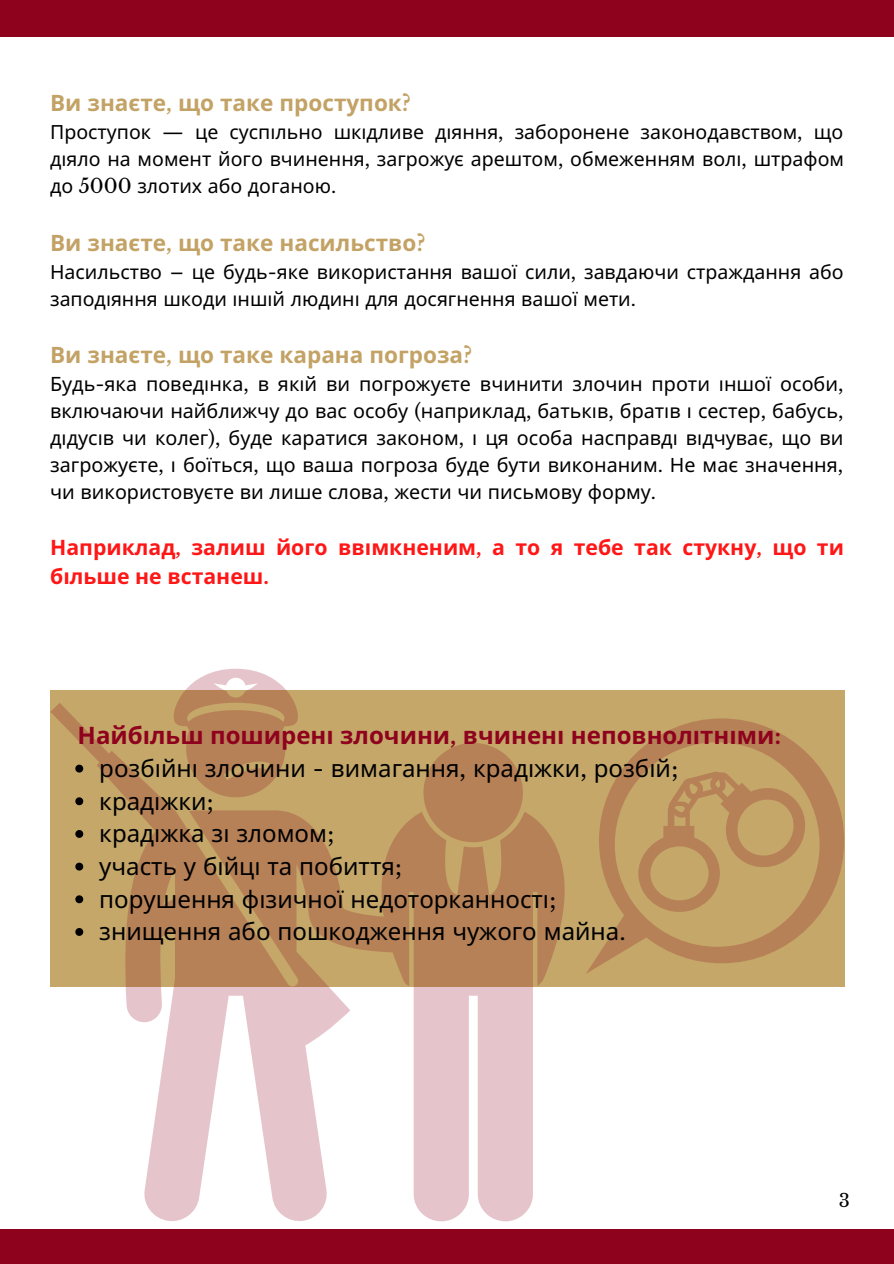
<style>
.page{position:relative;width:894px;height:1264px;background:#fff}
.page>*{position:absolute;margin:0;border:0;box-sizing:border-box;transform-origin:0 0}
.t1{font:24px "Noto Sans";color:#000}
.t2{font:700 24px "Noto Sans";color:#8e021d}
.t3{font:700 22.5px "Noto Sans";color:#c3a265}
.t4{font:700 21.15px/29.2px "Noto Sans";color:#ff1616}
.t5{font:19.65px/27px "Noto Sans";color:#000;text-align:justify}
.t6{font:19.5px/27px "Noto Sans";color:#000;text-align:justify}
.t7{font:18px "Libre Baskerville";color:#000}
.s1{font-family:"Libre Baskerville"}
</style>
<div class="page">
<div style="left:0;top:0;width:893px;height:36px;background:#8e021d"></div>
<div style="left:0;top:1229px;width:893px;height:34px;background:#8e021d"></div>
<div style="left:50px;top:690px;width:794px;height:297px;background:#c4a769"></div>
<svg style="left:178px;top:668px;width:116px;height:34px"></svg>
<svg style="left:50px;top:702px;width:515px;height:520px"></svg>
<svg style="left:586px;top:718px;width:258px;height:256px"></svg>
<svg style="left:638px;top:771px;width:171px;height:140px"></svg>
<svg style="left:423px;top:743px;width:99px;height:99px"></svg>
<svg style="left:75px;top:764px;width:8px;height:8px"></svg>
<svg style="left:75px;top:797px;width:8px;height:8px"></svg>
<svg style="left:75px;top:830px;width:8px;height:7px"></svg>
<svg style="left:75px;top:862px;width:8px;height:8px"></svg>
<svg style="left:75px;top:895px;width:8px;height:8px"></svg>
<svg style="left:75px;top:928px;width:8px;height:7px"></svg>
<p class="t3" style="left:50px;top:87px;width:362px">Ви знаєте<span class="s1">,</span> що таке проступок<span class="s1">?</span></p>
<p class="t6" style="left:50px;top:118px;width:795px">Проступок <span class="s1">—</span> це суспільно шкідливе діяння<span class="s1">,</span> заборонене законодавством<span class="s1">,</span> що діяло на момент його вчинення<span class="s1">,</span> загрожує арештом<span class="s1">,</span> обмеженням волі<span class="s1">,</span> штрафом до <span class="s1">5000</span> злотих або доганою<span class="s1">.</span></p>
<p class="t3" style="left:50px;top:226px;width:377px">Ви знаєте<span class="s1">,</span> що таке насильство<span class="s1">?</span></p>
<p class="t6" style="left:50px;top:257px;width:794px">Насильство <span class="s1">–</span> це будь<span class="s1">-</span>яке використання вашої сили<span class="s1">,</span> завдаючи страждання або заподіяння шкоди іншій людині для досягнення вашої мети<span class="s1">.</span></p>
<p class="t3" style="left:50px;top:339px;width:423px">Ви знаєте<span class="s1">,</span> що таке карана погроза<span class="s1">?</span></p>
<p class="t5" style="left:50px;top:370px;width:794px">Будь<span class="s1">-</span>яка поведі нка<span class="s1">,</span> в які й ви погрожуєте вчинити злочин проти і ншої особи<span class="s1">, </span>включаючи найближчу до вас особу <span class="s1">(</span>наприклад<span class="s1">,</span> батькі в<span class="s1">,</span> браті в і сестер<span class="s1">,</span> бабусь<span class="s1">, </span>дідусі в чи колег<span class="s1">),</span> буде каратися законом<span class="s1">,</span> і ця особа насправді відчуває<span class="s1">,</span> що ви загрожуєте<span class="s1">,</span> і боїться<span class="s1">,</span> що ваша погроза буде бути виконаним<span class="s1">.</span> Не має значення<span class="s1">, </span>чи використовуєте ви лише слова<span class="s1">,</span> жести чи письмову форму<span class="s1">.</span></p>
<p class="t4" style="left:50px;top:532px;width:795px">Наприклад<span class="s1">,</span> залиш його вві мкненим<span class="s1">,</span> а то я тебе так стукну<span class="s1">,</span> що ти більше не встанеш<span class="s1">.</span></p>
<p class="t2" style="left:78px;top:718px;width:705px">Найбільш поширені злочини<span class="s1">,</span> вчинені неповнолітні ми<span class="s1">:</span></p>
<p class="t1" style="left:99px;top:751px;width:580px">розбі йні злочини <span class="s1">-</span> вимагання<span class="s1">,</span> крадіжки<span class="s1">,</span> розбі й<span class="s1">;</span></p>
<p class="t1" style="left:99px;top:784px;width:116px">крадіжки<span class="s1">;</span></p>
<p class="t1" style="left:99px;top:816px;width:237px">крадіжка зі зломом<span class="s1">;</span></p>
<p class="t1" style="left:99px;top:849px;width:304px">участь у бі йці та побиття<span class="s1">;</span></p>
<p class="t1" style="left:99px;top:882px;width:458px">порушення фізичної недоторканності<span class="s1">;</span></p>
<p class="t1" style="left:99px;top:914px;width:528px">знищення або пошкодження чужого майна<span class="s1">.</span></p>
<p class="t7" style="left:838px;top:1189px;width:13px">3</p>
</div>
